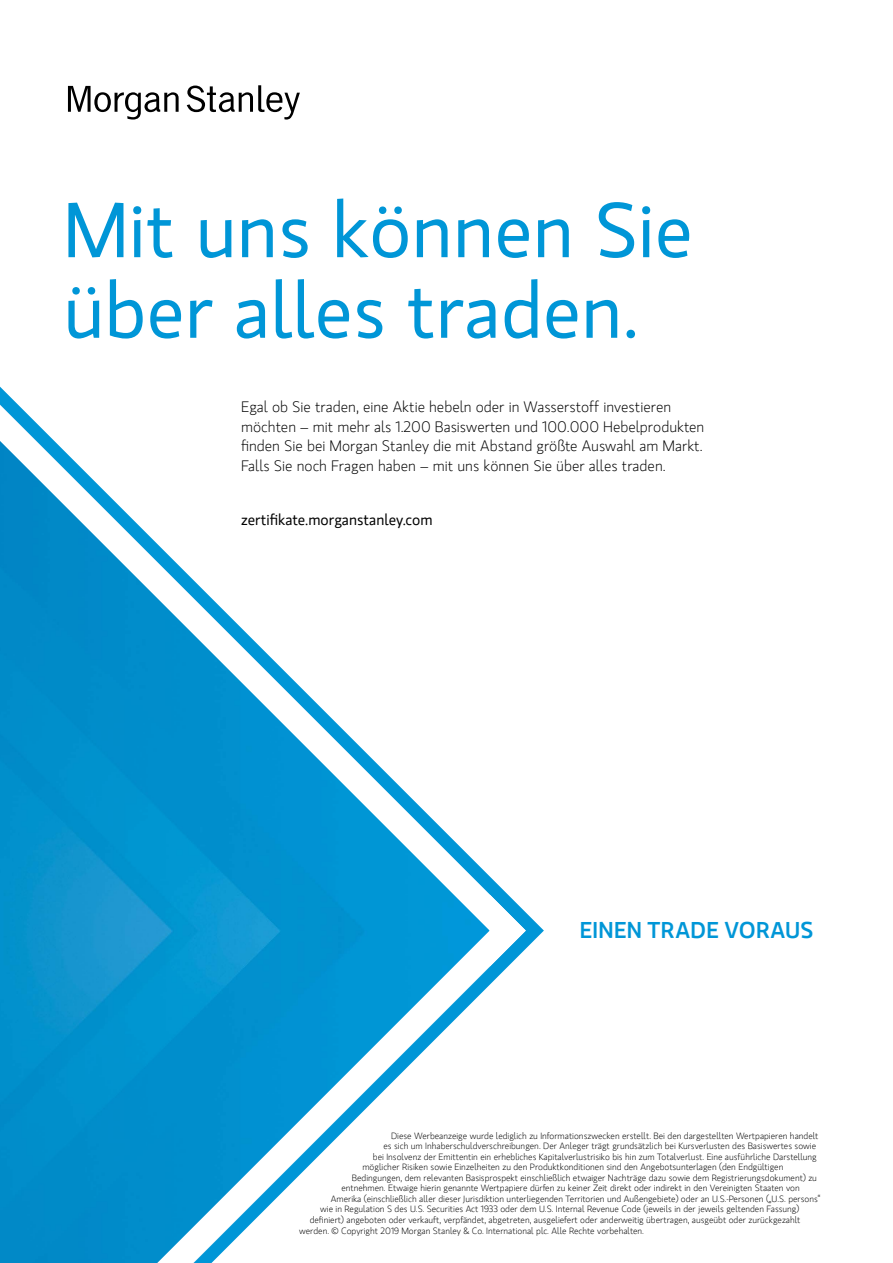
<style>
.page{position:relative;width:893px;height:1263px;background:#fff}
.page>*{position:absolute;margin:0;border:0;box-sizing:border-box;transform-origin:0 0}
.t1{font:77.4px/80.6px "MS Gloriola II Std";color:#0096d7}
.t2{font:500 22.8px "MS Gloriola II Std";letter-spacing:.005em;color:#0096d7}
.t3{font:300 15px/19.5px "MS Gloriola II Std";color:#000}
.t4{font:15px "MS Gloriola II Std";color:#000}
.t5{font:300 9px "MS Gloriola II Std";color:#000}
</style>
<div class="page">
<svg style="left:0;top:386px;width:544px;height:877px"></svg>
<svg style="left:187px;top:85px;width:113px;height:35px"></svg>
<svg style="left:68px;top:86px;width:111px;height:34px"></svg>
<h1 class="t1" style="left:63px;top:188px;width:631px">Mit uns können Sie über alles traden.</h1>
<p class="t3" style="left:241px;top:397px;width:465px">Egal ob Sie traden, eine Aktie hebeln oder in Wasserstoff investieren möchten – mit mehr als 1.200 Basiswerten und 100.000 Hebelprodukten finden Sie bei Morgan Stanley die mit Abstand größte Auswahl am Markt.<br>Falls Sie noch Fragen haben – mit uns können Sie über alles traden.</p>
<h3 class="t4" style="left:241px;top:509px;width:193px">zertifikate.morganstanley.com</h3>
<h2 class="t2" style="left:580px;top:914px;width:235px">EINEN TRADE VORAUS</h2>
<p class="t5" style="left:391px;top:1129px;width:429px">Diese Werbeanzeige wurde lediglich zu Informationszwecken erstellt. Bei den dargestellten Wertpapieren handelt</p>
<p class="t5" style="left:383px;top:1140px;width:434px">es sich um Inhaberschuldverschreibungen. Der Anleger trägt grundsätzlich bei Kursverlusten des Basiswertes sowie</p>
<p class="t5" style="left:373px;top:1151px;width:445px">bei Insolvenz der Emittentin ein erhebliches Kapitalverlustrisiko bis hin zum Totalverlust. Eine ausführliche Darstellung</p>
<p class="t5" style="left:362px;top:1161px;width:422px">möglicher Risiken sowie Einzelheiten zu den Produktkonditionen sind den Angebotsunterlagen (den Endgültigen</p>
<p class="t5" style="left:352px;top:1172px;width:466px">Bedingungen, dem relevanten Basisprospekt einschließlich etwaiger Nachträge dazu sowie dem Registrierungsdokument) zu</p>
<p class="t5" style="left:341px;top:1182px;width:460px">entnehmen. Etwaige hierin genannte Wertpapiere dürfen zu keiner Zeit direkt oder indirekt in den Vereinigten Staaten von</p>
<p class="t5" style="left:331px;top:1193px;width:491px">Amerika (einschließlich aller dieser Jurisdiktion unterliegenden Territorien und Außengebiete) oder an U.S.-Personen („U.S. persons“</p>
<p class="t5" style="left:320px;top:1203px;width:480px">wie in Regulation S des U.S. Securities Act 1933 oder dem U.S. Internal Revenue Code (jeweils in der jeweils geltenden Fassung)</p>
<p class="t5" style="left:310px;top:1214px;width:492px">definiert) angeboten oder verkauft, verpfändet, abgetreten, ausgeliefert oder anderweitig übertragen, ausgeübt oder zurückgezahlt</p>
<p class="t5" style="left:299px;top:1224px;width:346px">werden. © Copyright 2019 Morgan Stanley &amp; Co. International plc. Alle Rechte vorbehalten.</p>
</div>
